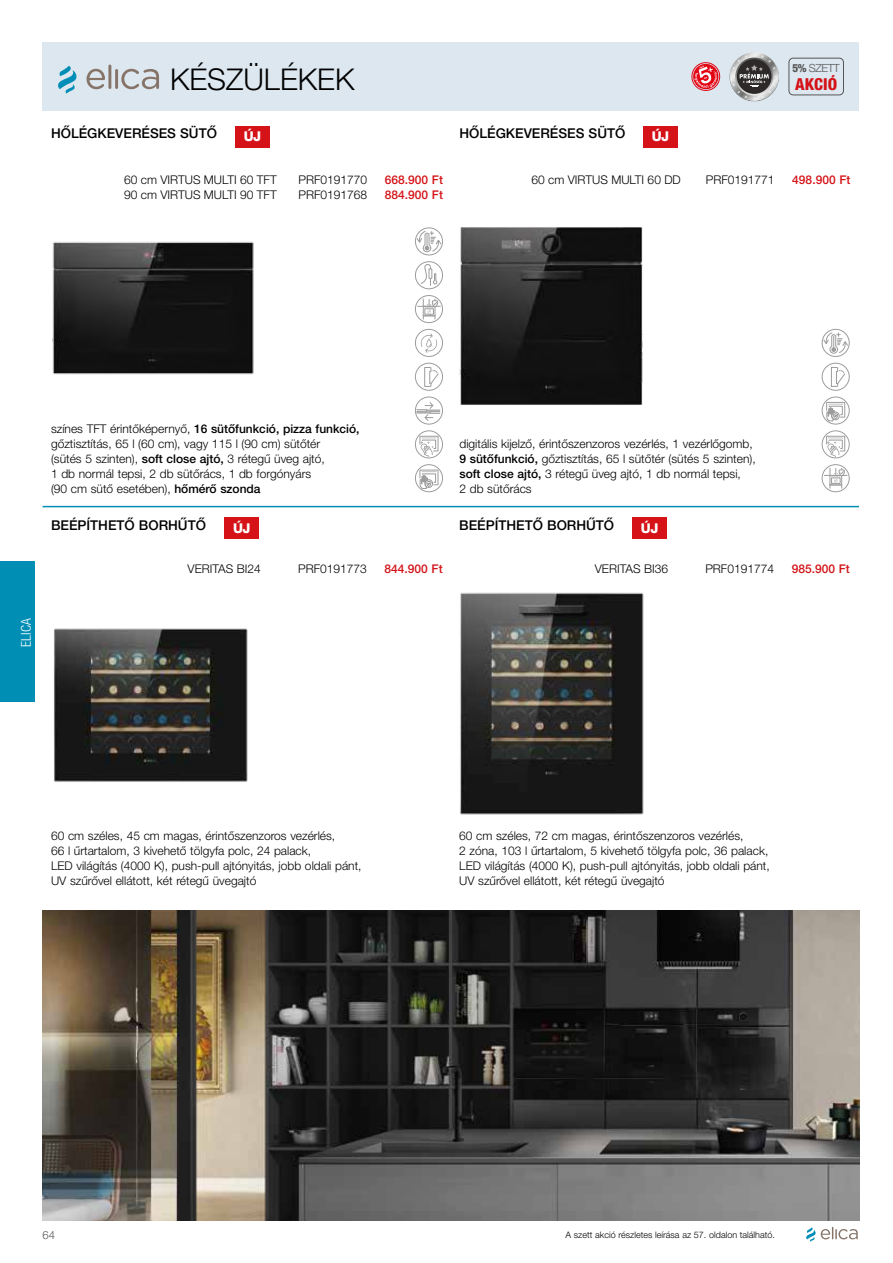
<style>
.page{position:relative;width:893px;height:1263px;background:#fff}
.page>*{position:absolute;margin:0;border:0;box-sizing:border-box;transform-origin:0 0}
.t1{font:300 30px "Helvetica Neue LT Pro";color:#000}
.t2{font:800 condensed 16.5px "Helvetica Neue LT Pro";color:#d41217}
.t3{font:500 13.5px "Helvetica Neue LT Pro";color:#000}
.t4{font:800 13.5px "Helvetica Neue LT Pro";letter-spacing:-.04em;color:#fff}
.t5{font:300 condensed 13.5px "Helvetica Neue LT Pro";letter-spacing:.01em;color:#fff}
.t6{font:300 12px/15px "Helvetica Neue LT Pro";color:#000}
.t7{font:500 12px "Helvetica Neue LT Pro";color:#d41217}
.t8{font:300 11.25px "Helvetica Neue LT Pro";letter-spacing:-.04em;color:#575656}
.t9{font:300 9px "Helvetica Neue LT Pro";color:#000}
.s1{font-weight:800;font-stretch:condensed}
.s2{font-weight:500}
</style>
<div class="page">
<div style="left:43px;top:43px;width:816px;height:68px;background:#dce7f0"></div>
<svg style="left:806px;top:1227px;width:52px;height:14px"></svg>
<img style="left:52px;top:241px;width:202px;height:134px">
<img style="left:459px;top:227px;width:184px;height:178px">
<img style="left:34px;top:608px;width:214px;height:174px">
<img style="left:460px;top:592px;width:184px;height:223px">
<hr style="left:43px;top:506px;width:816px;height:1px;background:#008eb5">
<img style="left:43px;top:910px;width:816px;height:310px">
<div style="left:235px;top:126px;width:35px;height:21px;background:#d41217"></div>
<div style="left:225px;top:517px;width:34px;height:21px;background:#d41217"></div>
<div style="left:633px;top:517px;width:34px;height:21px;background:#d41217"></div>
<div style="left:643px;top:126px;width:34px;height:21px;background:#d41217"></div>
<div style="left:822px;top:363px;width:28px;height:28px;border:1px solid #9d9c9c;border-radius:50%"></div>
<svg style="left:831px;top:367px;width:15px;height:20px"></svg>
<div style="left:822px;top:329px;width:28px;height:28px;border:1px solid #9d9c9c;border-radius:50%"></div>
<svg style="left:823px;top:332px;width:25px;height:22px"></svg>
<div style="left:822px;top:397px;width:28px;height:27px;border:1px solid #9d9c9c;border-radius:50%"></div>
<svg style="left:826px;top:402px;width:19px;height:19px"></svg>
<div style="left:822px;top:430px;width:28px;height:28px;border:1px solid #9d9c9c;border-radius:50%"></div>
<svg style="left:826px;top:435px;width:19px;height:22px"></svg>
<div style="left:822px;top:464px;width:28px;height:28px;border:1px solid #9d9c9c;border-radius:50%"></div>
<svg style="left:824px;top:464px;width:23px;height:24px"></svg>
<div style="left:415px;top:227px;width:28px;height:28px;border:1px solid #9d9c9c;border-radius:50%"></div>
<svg style="left:416px;top:230px;width:26px;height:22px"></svg>
<div style="left:415px;top:261px;width:28px;height:28px;border:1px solid #9d9c9c;border-radius:50%"></div>
<svg style="left:420px;top:264px;width:18px;height:21px"></svg>
<div style="left:415px;top:295px;width:28px;height:28px;border:1px solid #9d9c9c;border-radius:50%"></div>
<svg style="left:418px;top:295px;width:22px;height:24px"></svg>
<div style="left:415px;top:329px;width:28px;height:28px;border:1px solid #9d9c9c;border-radius:50%"></div>
<svg style="left:420px;top:333px;width:18px;height:20px"></svg>
<div style="left:415px;top:363px;width:28px;height:28px;border:1px solid #9d9c9c;border-radius:50%"></div>
<svg style="left:424px;top:367px;width:15px;height:20px"></svg>
<div style="left:415px;top:397px;width:28px;height:27px;border:1px solid #9d9c9c;border-radius:50%"></div>
<svg style="left:416px;top:402px;width:24px;height:19px"></svg>
<div style="left:415px;top:430px;width:28px;height:28px;border:1px solid #9d9c9c;border-radius:50%"></div>
<svg style="left:419px;top:435px;width:20px;height:22px"></svg>
<div style="left:415px;top:464px;width:28px;height:28px;border:1px solid #9d9c9c;border-radius:50%"></div>
<svg style="left:419px;top:469px;width:20px;height:20px"></svg>
<svg style="left:87px;top:69px;width:18px;height:20px"></svg>
<hr style="left:108px;top:65px;width:3px;height:24px;background:#867469">
<hr style="left:115px;top:69px;width:3px;height:20px;background:#867469">
<svg style="left:121px;top:69px;width:38px;height:20px"></svg>
<svg style="left:58px;top:66px;width:19px;height:27px"></svg>
<svg style="left:691px;top:62px;width:29px;height:29px"></svg>
<svg style="left:729px;top:52px;width:50px;height:49px"></svg>
<div style="left:789px;top:58px;width:55px;height:37px;border:1px solid #575656;border-radius:4px"></div>
<div style="left:0;top:561px;width:34px;height:141px;background:#008eb5"></div>
<h1 class="t1" style="left:170px;top:61px;width:186px">KÉSZÜLÉKEK</h1>
<p class="t8" style="left:792px;top:61px;width:49px"><span class="s1">5%</span> SZETT</p>
<h2 class="t2" style="left:795px;top:74px;width:43px">AKCIÓ</h2>
<p class="t3" style="left:51px;top:125px;width:167px">HŐLÉGKEVERÉSES SÜTŐ</p>
<p class="t4" style="left:244px;top:129px;width:19px">ÚJ</p>
<p class="t3" style="left:459px;top:125px;width:167px">HŐLÉGKEVERÉSES SÜTŐ</p>
<p class="t4" style="left:652px;top:129px;width:19px">ÚJ</p>
<p class="t6" style="left:124px;top:172px;width:154px">60 cm VIRTUS MULTI 60 TFT</p>
<p class="t6" style="left:298px;top:172px;width:70px">PRF0191770</p>
<p class="t7" style="left:385px;top:172px;width:60px">668.900 Ft</p>
<p class="t6" style="left:124px;top:187px;width:154px">90 cm VIRTUS MULTI 90 TFT</p>
<p class="t6" style="left:298px;top:187px;width:70px">PRF0191768</p>
<p class="t7" style="left:385px;top:187px;width:60px">884.900 Ft</p>
<p class="t6" style="left:531px;top:172px;width:151px">60 cm VIRTUS MULTI 60 DD</p>
<p class="t6" style="left:706px;top:172px;width:70px">PRF0191771</p>
<p class="t7" style="left:792px;top:172px;width:60px">498.900 Ft</p>
<p class="t5" style="left:18px;top:647px;width:30px;rotate:-90deg">ELICA</p>
<p class="t6" style="left:51px;top:421px;width:310px">színes TFT érintőképernyő, <span class="s2">16 sütőfunkció, pizza funkció, </span>gőztisztítás, 65 l (60 cm), vagy 115 l (90 cm) sütőtér<br>(sütés 5 szinten), <span class="s2">soft close ajtó,</span> 3 rétegű üveg ajtó,<br>1 db normál tepsi, 2 db sütőrács, 1 db forgónyárs<br>(90 cm sütő esetében), <span class="s2">hőmérő szonda</span></p>
<p class="t6" style="left:459px;top:436px;width:298px">digitális kijelző, érintőszenzoros vezérlés, 1 vezérlőgomb, <span class="s2">9 sütőfunkció,</span> gőztisztítás, 65 l sütőtér (sütés 5 szinten), <span class="s2">soft close ajtó,</span> 3 rétegű üveg ajtó, 1 db normál tepsi,<br>2 db sütőrács</p>
<p class="t3" style="left:51px;top:517px;width:156px">BEÉPÍTHETŐ BORHŰTŐ</p>
<p class="t3" style="left:459px;top:517px;width:156px">BEÉPÍTHETŐ BORHŰTŐ</p>
<p class="t4" style="left:233px;top:520px;width:19px">ÚJ</p>
<p class="t4" style="left:641px;top:520px;width:19px">ÚJ</p>
<p class="t6" style="left:188px;top:561px;width:75px">VERITAS BI24</p>
<p class="t6" style="left:298px;top:561px;width:70px">PRF0191773</p>
<p class="t7" style="left:385px;top:561px;width:60px">844.900 Ft</p>
<p class="t6" style="left:595px;top:561px;width:75px">VERITAS BI36</p>
<p class="t6" style="left:705px;top:561px;width:70px">PRF0191774</p>
<p class="t7" style="left:792px;top:561px;width:60px">985.900 Ft</p>
<p class="t6" style="left:51px;top:828px;width:312px">60 cm széles, 45 cm magas, érintőszenzoros vezérlés,<br>66 l űrtartalom, 3 kivehető tölgyfa polc, 24 palack,<br>LED világítás (4000 K), push-pull ajtónyitás, jobb oldali pánt, UV szűrővel ellátott, két rétegű üvegajtó</p>
<p class="t6" style="left:459px;top:828px;width:312px">60 cm széles, 72 cm magas, érintőszenzoros vezérlés,<br>2 zóna, 103 l űrtartalom, 5 kivehető tölgyfa polc, 36 palack, LED világítás (4000 K), push-pull ajtónyitás, jobb oldali pánt, UV szűrővel ellátott, két rétegű üvegajtó</p>
<p class="t8" style="left:43px;top:1228px;width:14px">64</p>
<p class="t9" style="left:566px;top:1229px;width:211px">A szett akció részletes leírása az 57. oldalon található.</p>
</div>
